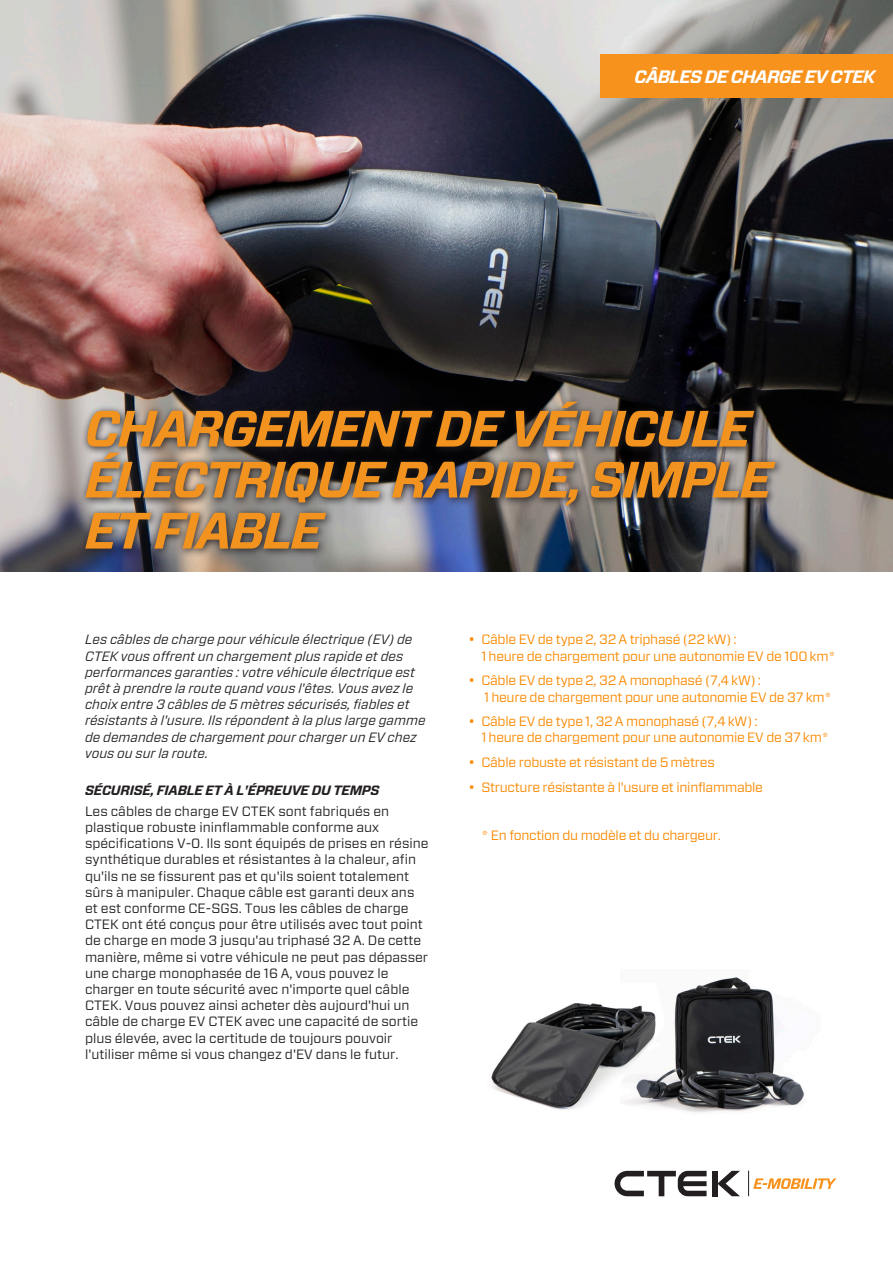
<style>
.page{position:relative;width:893px;height:1263px;background:#fff}
.page>*{position:absolute;margin:0;border:0;box-sizing:border-box;transform-origin:0 0}
.Headline{font:italic 700 51px/51px "Forza";letter-spacing:-.04em;color:#f3931f}
.Body_numered_list{font:italic 700 18px "Forza";letter-spacing:-.04em;color:#fff}
.Body_vit{font:13.5px/16.2px "Forza";color:#231f20}
.t1{font:13.5px/16.2px "Forza";letter-spacing:-.02em;color:#fa8900}
.Body_vit-2{font:italic 13.5px/16.2px "Forza";color:#231f20}
.Mellanrubrik_vit{font:italic 700 13.5px "Forza";letter-spacing:-.02em;color:#231f20}
</style>
<div class="page">
<img style="left:0;top:0;width:893px;height:572px">
<img style="left:666px;top:977px;width:138px;height:136px">
<img style="left:491px;top:1003px;width:175px;height:107px">
<div style="left:712px;top:1171px;width:5px;height:25px;background:#231f20"></div>
<svg style="left:717px;top:1171px;width:23px;height:25px"></svg>
<svg style="left:614px;top:1171px;width:93px;height:25px"></svg>
<svg style="left:748px;top:1170px;width:88px;height:26px"></svg>
<div style="left:600px;top:54px;width:293px;height:43px;background:#f7931d"></div>
<svg style="left:79px;top:395px;width:706px;height:163px"></svg>
<p class="Body_numered_list" style="left:634px;top:64px;width:242px">CÂBLES DE CHARGE EV CTEK</p>
<p class="Headline" style="left:85px;top:404px;width:689px">CHARGEMENT DE VÉHICULE<br>ÉLECTRIQUE RAPIDE, SIMPLE<br>ET FIABLE</p>
<p class="Body_vit-2" style="left:85px;top:631px;width:342px">Les câbles de charge pour véhicule électrique (EV) de CTEK vous offrent un chargement plus rapide et des performances garanties : votre véhicule électrique est prêt à prendre la route quand vous l'êtes. Vous avez le choix entre 3 câbles de 5 mètres sécurisés, fiables et résistants à l'usure. Ils répondent à la plus large gamme de demandes de chargement pour charger un EV chez vous ou sur la route.</p>
<p class="Mellanrubrik_vit" style="left:85px;top:781px;width:296px">SÉCURISÉ, FIABLE ET À L'ÉPREUVE DU TEMPS</p>
<p class="Body_vit" style="left:85px;top:803px;width:345px">Les câbles de charge EV CTEK sont fabriqués en plastique robuste ininflammable conforme aux spécifications V-0. Ils sont équipés de prises en résine synthétique durables et résistantes à la chaleur, afin qu'ils ne se fissurent pas et qu'ils soient totalement sûrs à manipuler. Chaque câble est garanti deux ans et est conforme CE-SGS. Tous les câbles de charge CTEK ont été conçus pour être utilisés avec tout point de charge en mode 3 jusqu'au triphasé 32 A. De cette manière, même si votre véhicule ne peut pas dépasser une charge monophasée de 16 A, vous pouvez le charger en toute sécurité avec n'importe quel câble CTEK. Vous pouvez ainsi acheter dès aujourd'hui un câble de charge EV CTEK avec une capacité de sortie plus élevée, avec la certitude de toujours pouvoir l'utiliser même si vous changez d'EV dans le futur.</p>
<p class="t1" style="left:481px;top:631px;width:355px;text-indent:-13px">• Câble EV de type 2, 32 A triphasé (22 kW) :<br>1 heure de chargement pour une autonomie EV de 100 km*</p>
<p class="t1" style="left:484px;top:672px;width:349px;text-indent:-16px">• Câble EV de type 2, 32 A monophasé (7,4 kW) :<br>1 heure de chargement pour une autonomie EV de 37 km*</p>
<p class="t1" style="left:481px;top:713px;width:349px;text-indent:-13px">• Câble EV de type 1, 32 A monophasé (7,4 kW) :<br>1 heure de chargement pour une autonomie EV de 37 km*</p>
<p class="t1" style="left:469px;top:754px;width:248px">• Câble robuste et résistant de 5 mètres</p>
<p class="t1" style="left:469px;top:779px;width:296px">• Structure résistante à l'usure et ininflammable</p>
<p class="t1" style="left:481px;top:827px;width:241px">* En fonction du modèle et du chargeur.</p>
</div>
